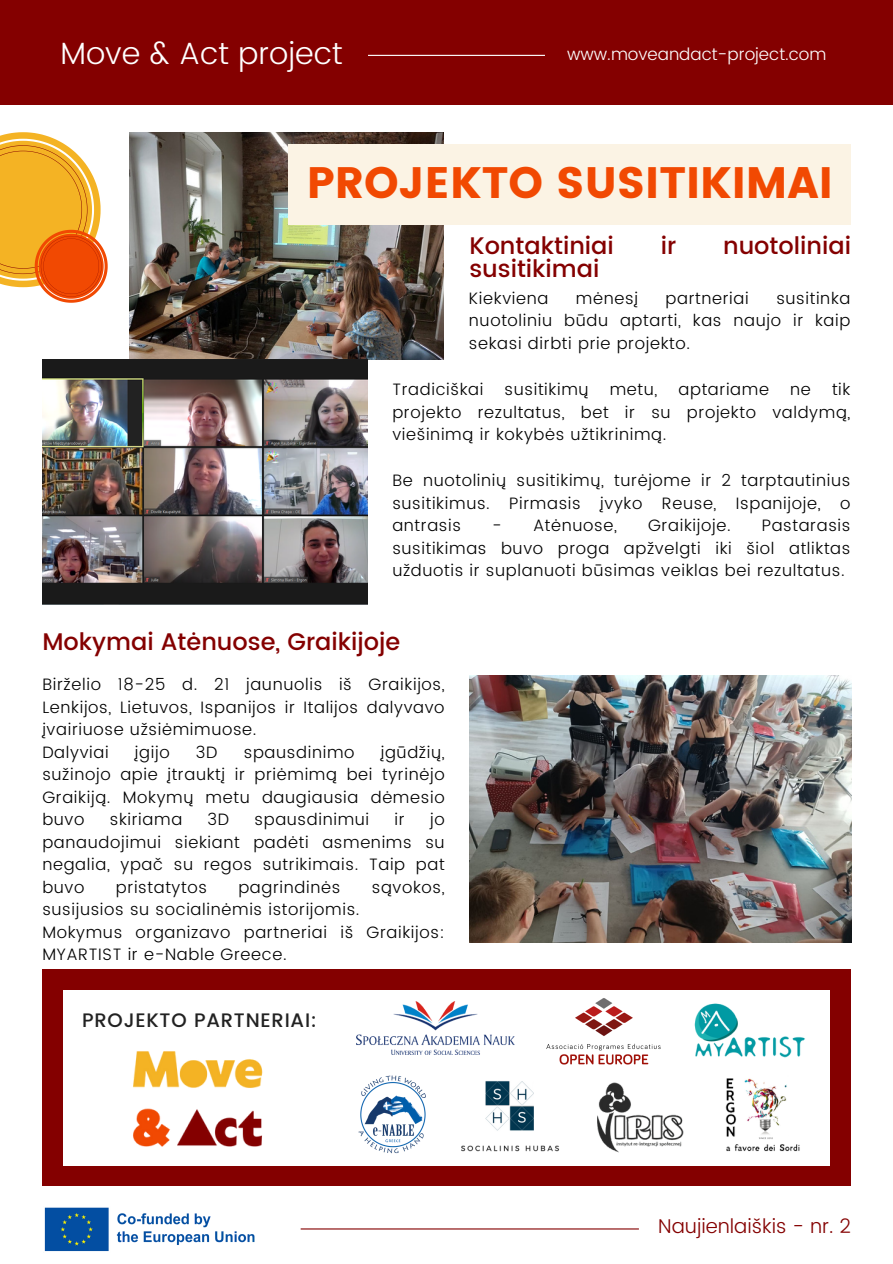
<style>
.page{position:relative;width:893px;height:1264px;background:#fff}
.page>*{position:absolute;margin:0;border:0;box-sizing:border-box;transform-origin:0 0}
.t1{font:43.95px "Poppins";color:#f14902}
.t2{font:300 30.75px "Poppins";color:#fff}
.t3{font:500 24px "Poppins";color:#840000}
.t4{font:300 19.95px "Poppins";color:#840000}
.t5{font:500 19.5px "Poppins";letter-spacing:.04em;color:#222}
.t6{font:300 16.95px "Poppins";color:#fff}
.t7{font:300 16.5px/22.5px "Poppins";letter-spacing:.04em;color:#000;text-align:justify}
</style>
<div class="page">
<div style="left:0;top:0;width:892px;height:104px;background:#840000"></div>
<div style="left:42px;top:969px;width:808px;height:216px;background:#840000"></div>
<div style="left:64px;top:990px;width:766px;height:175px;background:#fff"></div>
<img style="left:580px;top:1082px;width:125px;height:84px">
<hr style="left:368px;top:55px;width:177px;height:1px;background:#fff">
<img style="left:44px;top:1207px;width:211px;height:45px">
<hr style="left:300px;top:1228px;width:339px;height:1px;background:#840000">
<img style="left:106px;top:1051px;width:182px;height:135px">
<img style="left:357px;top:1001px;width:157px;height:53px">
<img style="left:546px;top:998px;width:115px;height:67px">
<img style="left:358px;top:1075px;width:68px;height:79px">
<img style="left:725px;top:1078px;width:75px;height:74px">
<img style="left:694px;top:1003px;width:111px;height:55px">
<img style="left:461px;top:1081px;width:99px;height:71px">
<img style="left:469px;top:676px;width:382px;height:266px">
<img style="left:129px;top:132px;width:314px;height:227px">
<div style="left:288px;top:144px;width:563px;height:80px;background:#fbf3e4"></div>
<img style="left:42px;top:360px;width:325px;height:244px">
<svg style="left:0;top:132px;width:108px;height:171px"></svg>
<h3 class="t2" style="left:61px;top:35px;width:283px">Move &amp; Act project</h3>
<p class="t6" style="left:567px;top:45px;width:261px">www.moveandact-project.com</p>
<p class="t1" style="left:307px;top:157px;width:527px">PROJEKTO SUSITIKIMAI</p>
<p class="t3" style="left:469px;top:231px;width:146px">Kontaktiniai</p>
<p class="t3" style="left:660px;top:231px;width:17px">ir</p>
<p class="t3" style="left:723px;top:231px;width:129px">nuotoliniai</p>
<p class="t3" style="left:469px;top:255px;width:131px">susitikimai</p>
<p class="t7" style="left:469px;top:287px;width:383px;text-indent:307px">susitinka nuotoliniu būdu aptarti, kas naujo ir kaip sekasi dirbti prie projekto.</p>
<p class="t7" style="left:469px;top:287px;width:81px">Kiekviena</p>
<p class="t7" style="left:576px;top:287px;width:63px">mėnesį</p>
<p class="t7" style="left:665px;top:287px;width:85px">partneriai</p>
<p class="t7" style="left:392px;top:378px;width:459px;text-indent:439px">tik projekto rezultatus, bet ir su projekto valdymą, viešinimą ir kokybės užtikrinimą.</p>
<p class="t7" style="left:392px;top:378px;width:93px">Tradiciškai</p>
<p class="t7" style="left:504px;top:378px;width:85px">susitikimų</p>
<p class="t7" style="left:609px;top:378px;width:49px">metu,</p>
<p class="t7" style="left:678px;top:378px;width:92px">aptariame</p>
<p class="t7" style="left:790px;top:378px;width:22px">ne</p>
<p class="t7" style="left:392px;top:469px;width:459px">Be nuotolinių susitikimų, turėjome ir 2 tarptautinius susitikimus. Pirmasis įvyko Reuse, Ispanijoje, o antrasis</p>
<p class="t7" style="left:392px;top:514px;width:459px;text-indent:369px">Pastarasis susitikimas buvo proga apžvelgti iki šiol atliktas užduotis ir suplanuoti būsimas veiklas bei rezultatus.</p>
<p class="t7" style="left:492px;top:514px;width:126px">- Atėnuose,</p>
<p class="t7" style="left:648px;top:514px;width:84px">Graikijoje.</p>
<p class="t3" style="left:42px;top:628px;width:359px">Mokymai Atėnuose, Graikijoje</p>
<p class="t7" style="left:42px;top:673px;width:404px">Birželio 18-25 d. 21 jaunuolis iš Graikijos, Lenkijos, Lietuvos, Ispanijos ir Italijos dalyvavo įvairiuose užsiėmimuose.</p>
<p class="t7" style="left:42px;top:740px;width:68px">Dalyviai</p>
<p class="t7" style="left:135px;top:740px;width:36px">įgijo</p>
<p class="t7" style="left:196px;top:740px;width:23px">3D</p>
<p class="t7" style="left:244px;top:740px;width:112px">spausdinimo</p>
<p class="t7" style="left:42px;top:740px;width:404px;text-indent:338px">įgūdžių, sužinojo apie įtrauktį ir priėmimą bei tyrinėjo Graikiją. Mokymų metu daugiausia dėmesio buvo</p>
<p class="t7" style="left:42px;top:808px;width:404px;text-indent:387px">jo panaudojimui siekiant padėti asmenims su negalia, ypač su regos sutrikimais. Taip pat buvo</p>
<p class="t7" style="left:110px;top:808px;width:74px">skiriama</p>
<p class="t7" style="left:208px;top:808px;width:23px">3D</p>
<p class="t7" style="left:254px;top:808px;width:116px">spausdinimui</p>
<p class="t7" style="left:394px;top:808px;width:12px">ir</p>
<p class="t7" style="left:116px;top:875px;width:92px">pristatytos</p>
<p class="t7" style="left:238px;top:875px;width:103px">pagrindinės</p>
<p class="t7" style="left:372px;top:875px;width:74px">sąvokos,</p>
<p class="t7" style="left:42px;top:898px;width:319px">susijusios su socialinėmis istorijomis.</p>
<h4 class="t7" style="left:42px;top:920px;width:404px">Mokymus organizavo partneriai iš Graikijos:<br>MYARTIST ir e-Nable Greece.</h4>
<p class="t5" style="left:82px;top:1008px;width:236px">PROJEKTO PARTNERIAI:</p>
<p class="t4" style="left:658px;top:1214px;width:194px">Naujienlaiškis - nr. 2</p>
</div>
